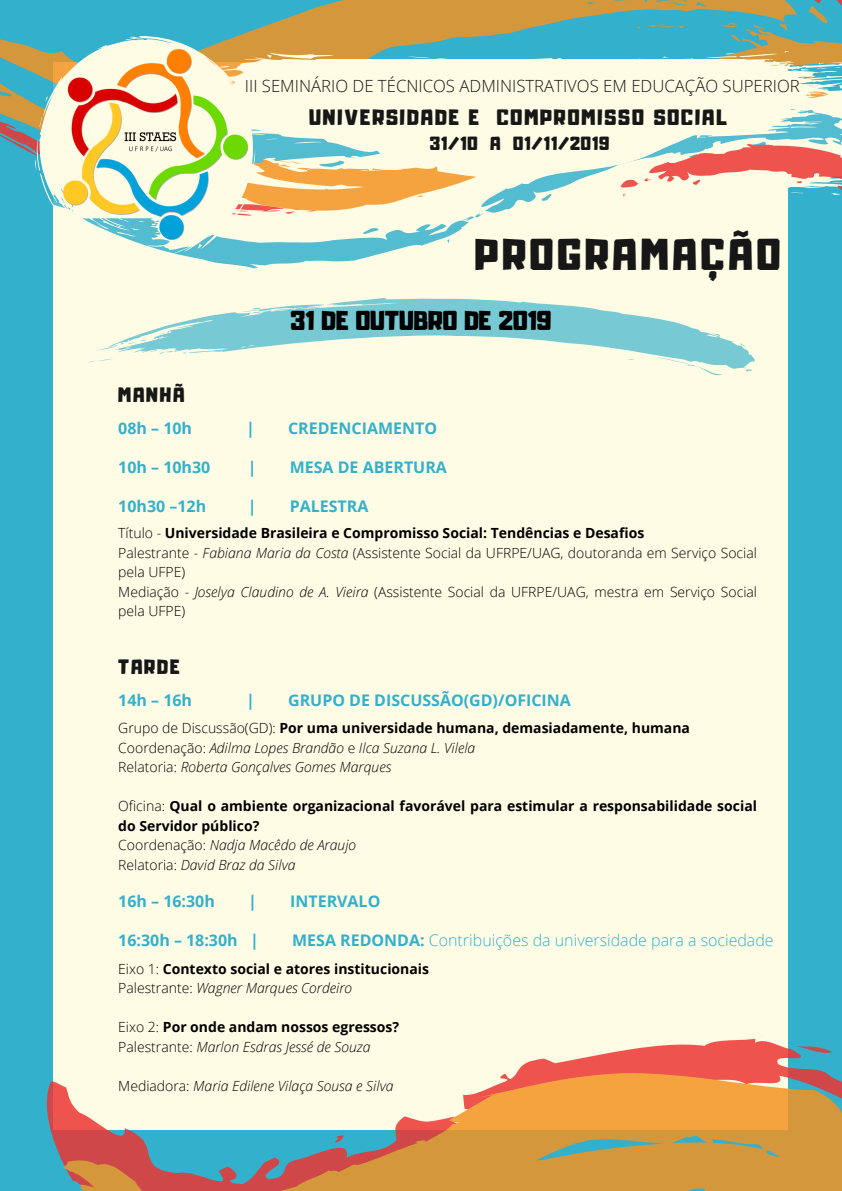
<style>
.page{position:relative;width:842px;height:1191px;background:#fff}
.page>*{position:absolute;margin:0;border:0;box-sizing:border-box;transform-origin:0 0}
.t1{font:39.1px "Adumu";letter-spacing:.1em;color:#171717}
.t2{font:24px "Adumu";color:#000}
.t3{font:19.6px "Adumu";letter-spacing:.1em;color:#171717}
.t4{font:18.2px "Adumu";letter-spacing:.1em;color:#171717}
.t5{font:300 16.8px "Open Sans";color:#171717}
.t6{font:16.8px "Adumu";letter-spacing:.05em;color:#171717}
.t7{font:700 16px "Open Sans";color:#33b0cc}
.t8{font:300 16px "Open Sans";color:#33b0cc}
.t9{font:700 14px/19.5px "Open Sans";color:#000}
.t10{font:300 14px/19.5px "Open Sans";color:#000}
.t11{font:italic 300 14px/19.5px "Open Sans";color:#000}
.s1{font-weight:700}
.s2{font-style:italic}
.s3{font-style:normal}
.s4{font-weight:700;font-style:normal}
.s5{font-weight:300}
.s6{font-weight:300;font-style:italic}
</style>
<div class="page">
<div style="left:0;top:0;width:842px;height:1190px;background:#33b0cc"></div>
<div style="left:54px;top:62px;width:734px;height:1067px;background:#fffce6"></div>
<svg style="left:88px;top:298px;width:667px;height:77px"></svg>
<svg style="left:53px;top:184px;width:418px;height:85px"></svg>
<svg style="left:413px;top:0;width:429px;height:42px"></svg>
<svg style="left:347px;top:9px;width:468px;height:37px"></svg>
<svg style="left:0;top:0;width:347px;height:217px"></svg>
<svg style="left:454px;top:146px;width:388px;height:73px"></svg>
<svg style="left:255px;top:46px;width:587px;height:100px"></svg>
<svg style="left:317px;top:59px;width:455px;height:125px"></svg>
<svg style="left:35px;top:36px;width:220px;height:222px"></svg>
<img style="left:63px;top:49px;width:184px;height:190px">
<svg style="left:517px;top:1038px;width:307px;height:34px;fill:#ef534d"></svg>
<svg style="left:792px;top:1045px;width:40px;height:8px"></svg>
<svg style="left:46px;top:1080px;width:16px;height:81px"></svg>
<svg style="left:62px;top:1072px;width:780px;height:118px"></svg>
<p class="t5" style="left:245px;top:74px;width:556px">III SEMINÁRIO DE TÉCNICOS ADMINISTRATIVOS EM EDUCAÇÃO SUPERIOR</p>
<p class="t6" style="left:430px;top:129px;width:181px">31/10 A 01/11/2019</p>
<h3 class="t3" style="left:309px;top:101px;width:420px">UNIVERSIDADE E COMPROMISSO SOCIAL</h3>
<h1 class="t1" style="left:475px;top:221px;width:307px">PROGRAMAÇÃO</h1>
<h2 class="t2" style="left:290px;top:300px;width:262px">31 DE OUTUBRO DE 2019</h2>
<h3 class="t4" style="left:118px;top:379px;width:68px">MANHÃ</h3>
<p class="t7" style="left:118px;top:417px;width:75px">08h – 10h</p>
<p class="t7" style="left:246px;top:417px;width:10px">|</p>
<p class="t7" style="left:288px;top:417px;width:151px">CREDENCIAMENTO</p>
<p class="t7" style="left:118px;top:456px;width:94px">10h – 10h30</p>
<p class="t7" style="left:248px;top:456px;width:10px">|</p>
<p class="t7" style="left:290px;top:456px;width:159px">MESA DE ABERTURA</p>
<p class="t7" style="left:118px;top:495px;width:89px">10h30 –12h</p>
<p class="t7" style="left:248px;top:495px;width:10px">|</p>
<p class="t7" style="left:290px;top:495px;width:80px">PALESTRA</p>
<p class="t10" style="left:118px;top:523px;width:640px">Título - <span class="s1">Universidade Brasileira e Compromisso Social: Tendências e Desafios<br></span>Palestrante - <span class="s2">Fabiana Maria da Costa</span> (Assistente Social da UFRPE/UAG, doutoranda em Serviço Social pela UFPE)<br>Mediação - <span class="s2">Joselya Claudino de A. Vieira</span> (Assistente Social da UFRPE/UAG, mestra em Serviço Social pela UFPE)</p>
<h3 class="t4" style="left:118px;top:651px;width:63px">TARDE</h3>
<p class="t7" style="left:118px;top:689px;width:75px">14h – 16h</p>
<p class="t7" style="left:246px;top:689px;width:10px">|</p>
<p class="t7" style="left:288px;top:689px;width:284px">GRUPO DE DISCUSSÃO(GD)/OFICINA</p>
<p class="t11" style="left:118px;top:718px;width:573px"><span class="s3">Grupo de Discussão(GD):</span> <span class="s4">Por uma universidade humana, demasiadamente, humana<br></span><span class="s3">Coordenação:</span> Adilma Lopes Brandão <span class="s3">e</span> Ilca Suzana L. Vilela<br><span class="s3">Relatoria:</span> Roberta Gonçalves Gomes Marques</p>
<p class="t9" style="left:118px;top:796px;width:640px"><span class="s5">Oficina:</span> Qual o ambiente organizacional favorável para estimular a responsabilidade social do Servidor público?<br><span class="s5">Coordenação:</span> <span class="s6">Nadja Macêdo de Araujo<br></span><span class="s5">Relatoria:</span> <span class="s6">David Braz da Silva</span></p>
<p class="t7" style="left:118px;top:890px;width:98px">16h – 16:30h</p>
<p class="t7" style="left:248px;top:890px;width:10px">|</p>
<p class="t7" style="left:290px;top:890px;width:92px">INTERVALO</p>
<p class="t7" style="left:118px;top:929px;width:142px">16:30h – 18:30h |</p>
<p class="t8" style="left:292px;top:929px;width:483px"><span class="s1">MESA REDONDA:</span> Contribuições da universidade para a sociedade</p>
<p class="t9" style="left:118px;top:958px;width:312px"><span class="s5">Eixo 1:</span> Contexto social e atores institucionais<br><span class="s5">Palestrante:</span> <span class="s6">Wagner Marques Cordeiro</span></p>
<p class="t9" style="left:118px;top:1016px;width:282px"><span class="s5">Eixo 2:</span> Por onde andam nossos egressos?<br><span class="s5">Palestrante:</span> <span class="s6">Marlon Esdras Jessé de Souza</span></p>
<p class="t11" style="left:118px;top:1075px;width:277px"><span class="s3">Mediadora:</span> Maria Edilene Vilaça Sousa e Silva</p>
</div>
